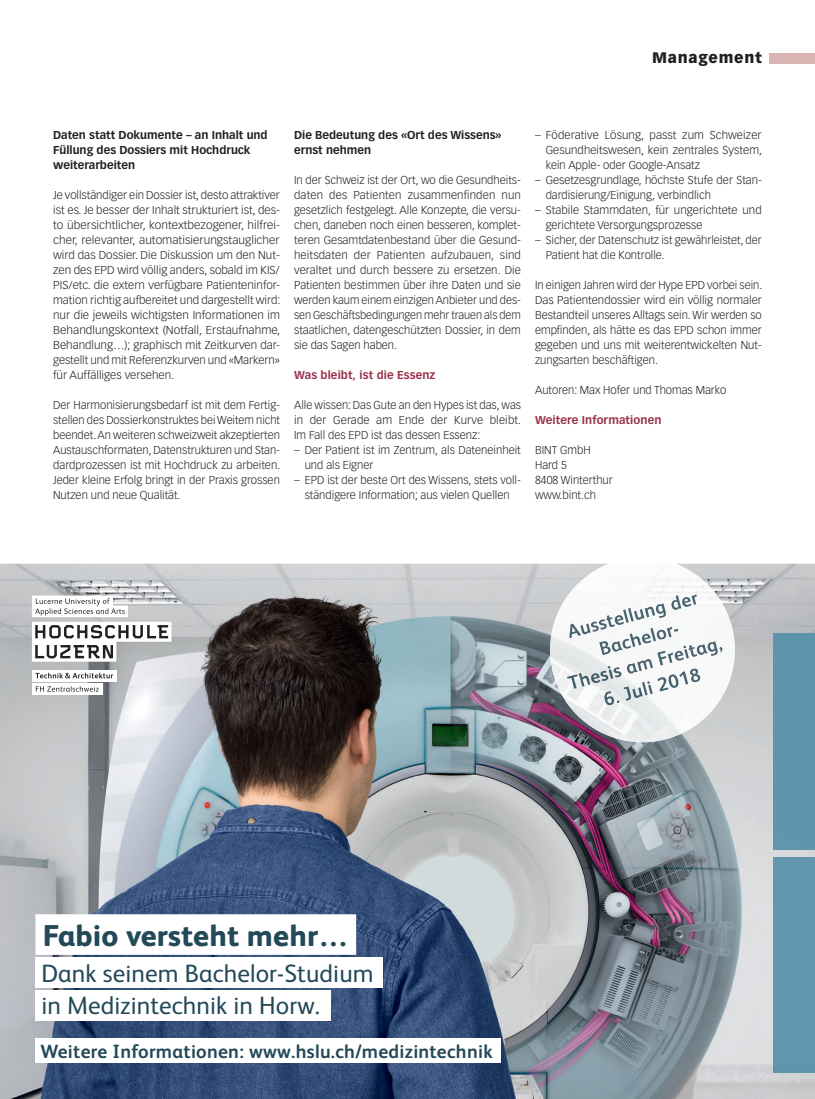
<style>
.page{position:relative;width:815px;height:1099px;background:#fff}
.page>*{position:absolute;margin:0;border:0;box-sizing:border-box;transform-origin:0 0}
.t1{font:800 30.12px "FS Albert";letter-spacing:.005em;color:#234959}
.t2{font:25.12px/32.5px "FS Albert";letter-spacing:.005em;color:#234959}
.t3{font:700 19.12px "FS Albert";letter-spacing:.015em;color:#234959}
.t4{font:900 15px "Vectora LT Std";letter-spacing:.05em;color:#231f20}
.t5{font:300 11.25px/15px "Vectora LT Std";color:#231f20;text-align:justify}
.t6{font:700 11.25px/15px "Vectora LT Std";color:#231f20}
.t7{font:700 11.25px "Vectora LT Std";letter-spacing:.005em;color:#983249}
</style>
<div class="page">
<div style="left:770px;top:53px;width:45px;height:10px;background:#d9b4b3"></div>
<img style="left:0;top:563px;width:815px;height:535px">
<div style="left:35px;top:957px;width:348px;height:31px;background:#fff"></div>
<div style="left:35px;top:990px;width:296px;height:31px;background:#fff"></div>
<div style="left:773px;top:634px;width:42px;height:215px;background:#6095ac"></div>
<div style="left:773px;top:857px;width:42px;height:215px;background:#6196ad"></div>
<div style="left:35px;top:1038px;width:465px;height:24px;background:#fff"></div>
<svg style="left:32px;top:670px;width:84px;height:11px"></svg>
<div style="left:32px;top:683px;width:71px;height:12px;background:#fff"></div>
<svg style="left:32px;top:595px;width:139px;height:66px"></svg>
<svg style="left:35px;top:672px;width:78px;height:6px"></svg>
<svg style="left:36px;top:686px;width:63px;height:5px"></svg>
<div style="left:35px;top:914px;width:321px;height:40px;background:#fff"></div>
<img style="left:541px;top:563px;width:204px;height:179px">
<img style="left:566px;top:590px;width:134px;height:52px">
<img style="left:599px;top:621px;width:81px;height:14px">
<img style="left:567px;top:635px;width:157px;height:58px">
<img style="left:603px;top:667px;width:98px;height:39px">
<h3 class="t4" style="left:652px;top:49px;width:111px">Management</h3>
<p class="t6" style="left:53px;top:128px;width:216px">Daten statt Dokumente – an Inhalt und<br>Füllung des Dossiers mit Hochdruck weiterarbeiten</p>
<p class="t5" style="left:53px;top:188px;width:229px">Je vollständiger ein Dossier ist, desto attraktiver ist es. Je besser der Inhalt strukturiert ist, des&shy;to übersichtlicher, kontextbezogener, hilfrei&shy;cher, relevanter, automatisierungstauglicher wird das Dossier. Die Diskussion um den Nut&shy;zen des EPD wird völlig anders, sobald im KIS/ PIS/etc. die extern verfügbare Patienteninfor&shy;mation richtig aufbereitet und dargestellt wird: nur die jeweils wichtigsten Informationen im Behandlungskontext (Notfall, Erstaufnahme, Behandlung…); graphisch mit Zeitkurven dar&shy;gestellt und mit Referenzkurven und «Markern» für Auffälliges versehen.</p>
<p class="t5" style="left:53px;top:398px;width:229px">Der Harmonisierungsbedarf ist mit dem Fertig&shy;stellen des Dossierkonstruktes bei Weitem nicht beendet. An weiteren schweizweit akzeptierten Austauschformaten, Datenstrukturen und Stan&shy;dardprozessen ist mit Hochdruck zu arbeiten.<br>Jeder kleine Erfolg bringt in der Praxis grossen Nutzen und neue Qualität.</p>
<p class="t6" style="left:294px;top:128px;width:209px">Die Bedeutung des «Ort des Wissens» ernst nehmen</p>
<p class="t5" style="left:294px;top:173px;width:228px">In der Schweiz ist der Ort, wo die Gesundheits&shy;daten des Patienten zusammenfinden nun gesetzlich festgelegt. Alle Konzepte, die versu&shy;chen, daneben noch einen besseren, komplet&shy;teren Gesamtdatenbestand über die Gesund&shy;heitsdaten der Patienten aufzubauen, sind veraltet und durch bessere zu ersetzen. Die Patienten bestimmen über ihre Daten und sie werden kaum einem einzigen Anbieter und des&shy;sen Geschäftsbedingungen mehr trauen als dem staatlichen, datengeschützten Dossier, in dem sie das Sagen haben.</p>
<p class="t7" style="left:294px;top:368px;width:143px">Was bleibt, ist die Essenz</p>
<p class="t5" style="left:294px;top:398px;width:229px">Alle wissen: Das Gute an den Hypes ist das, was in der Gerade am Ende der Kurve bleibt.<br>Im Fall des EPD ist das dessen Essenz:</p>
<p class="t5" style="left:305px;top:443px;width:218px;text-indent:-11px">– Der Patient ist im Zentrum, als Dateneinheit und als Eigner</p>
<p class="t5" style="left:294px;top:473px;width:228px;text-align:center">– EPD ist der beste Ort des Wissens, stets voll&shy;ständigere Information; aus vielen Quellen</p>
<p class="t5" style="left:546px;top:128px;width:218px;text-indent:-11px">– Föderative Lösung, passt zum Schweizer Gesundheitswesen, kein zentrales System, kein Apple- oder Google-Ansatz</p>
<p class="t5" style="left:546px;top:173px;width:218px;text-indent:-11px">– Gesetzesgrundlage, höchste Stufe der Stan&shy;dardisierung/Einigung, verbindlich</p>
<p class="t5" style="left:546px;top:203px;width:218px;text-indent:-11px">– Stabile Stammdaten, für ungerichtete und gerichtete Versorgungsprozesse</p>
<p class="t5" style="left:546px;top:233px;width:218px;text-indent:-11px">– Sicher, der Datenschutz ist gewährleistet, der<br>Patient hat die Kontrolle.</p>
<p class="t5" style="left:535px;top:278px;width:229px">In einigen Jahren wird der Hype EPD vorbei sein.<br>Das Patientendossier wird ein völlig normaler Bestandteil unseres Alltags sein. Wir werden so empfinden, als hätte es das EPD schon immer gegeben und uns mit weiterentwickelten Nut&shy;zungsarten beschäftigen.</p>
<p class="t5" style="left:535px;top:383px;width:193px">Autoren: Max Hofer und Thomas Marko</p>
<p class="t7" style="left:535px;top:413px;width:128px">Weitere Informationen</p>
<p class="t5" style="left:535px;top:443px;width:79px;text-align:left">BINT GmbH<br>Hard 5<br>8408 Winterthur www.bint.ch</p>
<h1 class="t1" style="left:43px;top:913px;width:307px">Fabio versteht mehr…</h1>
<h2 class="t2" style="left:41px;top:955px;width:334px">Dank seinem Bachelor-Studium in Medizintechnik in Horw.</h2>
<h3 class="t3" style="left:40px;top:1038px;width:454px">Weitere Informationen: www.hslu.ch/medizintechnik</h3>
</div>
